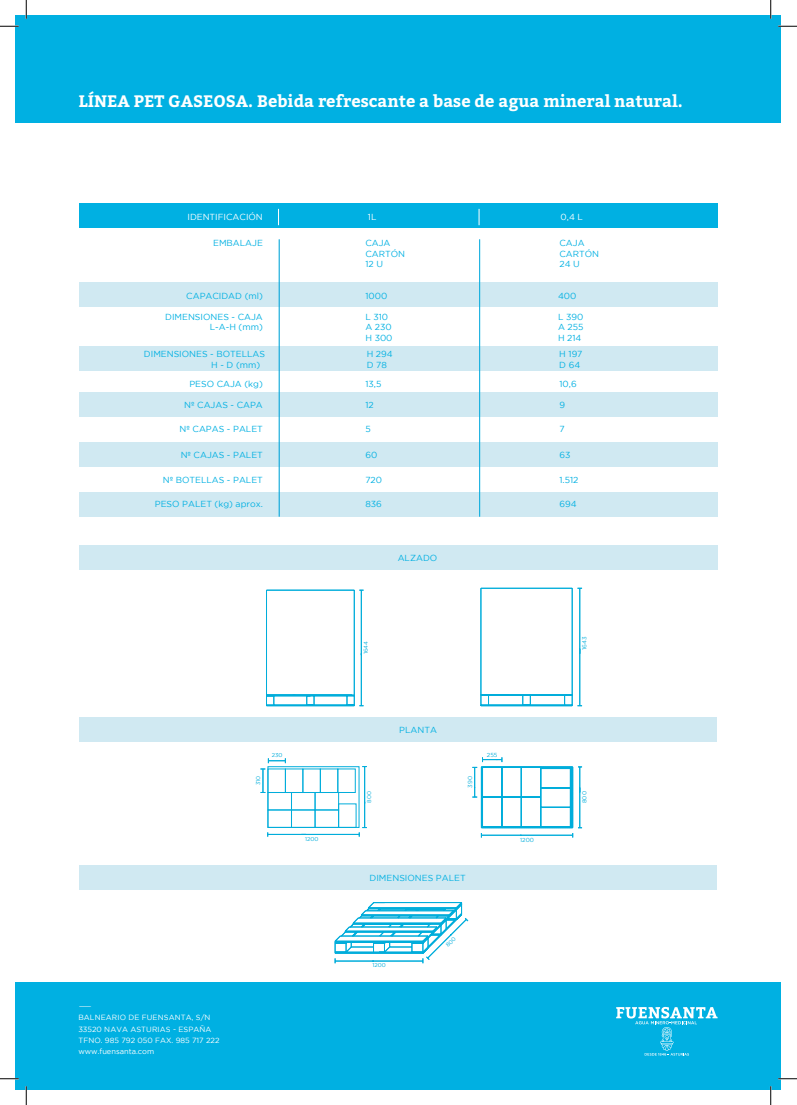
<style>
.page{position:relative;width:797px;height:1105px;background:#fff}
.page>*{position:absolute;margin:0;border:0;box-sizing:border-box;transform-origin:0 0}
.t1{font:700 16.5px "Bitter";color:#fff}
.t2{font:8.75px/10.5px "Gotham";color:#00b0e2}
.t3{font:8.75px "Gotham";color:#fff}
.t4{font:7.5px/11.4px "Gotham";letter-spacing:.015em;color:#fff;scale:2 1}
.t5{font:5.88px "Gotham";color:#00addb}
.t6{font:5.62px "Gotham";color:#00addb}
</style>
<div class="page">
<div style="left:79px;top:492px;width:638px;height:24px;background:#d0e9f2"></div>
<div style="left:79px;top:442px;width:638px;height:25px;background:#d0e9f2"></div>
<div style="left:16px;top:16px;width:765px;height:107px;background:#00b0e2"></div>
<div style="left:16px;top:982px;width:765px;height:107px;background:#00b0e2"></div>
<div style="left:79px;top:282px;width:638px;height:25px;background:#d0e9f2"></div>
<div style="left:79px;top:346px;width:638px;height:25px;background:#d0e9f2"></div>
<div style="left:79px;top:392px;width:638px;height:25px;background:#d0e9f2"></div>
<div style="left:79px;top:545px;width:638px;height:25px;background:#d0e9f2"></div>
<div style="left:80px;top:717px;width:637px;height:25px;background:#d0e9f2"></div>
<div style="left:80px;top:865px;width:637px;height:25px;background:#d0e9f2"></div>
<div style="left:79px;top:203px;width:638px;height:25px;background:#00b0e2"></div>
<hr style="left:279px;top:239px;width:1px;height:278px;background:#00b0e2">
<svg style="left:616px;top:1007px;width:101px;height:48px"></svg>
<hr style="left:361px;top:653px;width:1px;height:53px;background:#00addb">
<hr style="left:361px;top:590px;width:1px;height:65px;background:#00addb">
<svg style="left:266px;top:695px;width:97px;height:11px"></svg>
<hr style="left:354px;top:590px;width:1px;height:105px;background:#00addb">
<hr style="left:266px;top:590px;width:1px;height:105px;background:#00addb">
<hr style="left:266px;top:590px;width:88px;height:1px;background:#00addb">
<hr style="left:364px;top:766px;width:1px;height:37px;background:#00addb">
<svg style="left:359px;top:802px;width:8px;height:35px"></svg>
<hr style="left:301px;top:834px;width:58px;height:1px;background:#00addb">
<hr style="left:268px;top:834px;width:38px;height:1px;background:#00addb">
<svg style="left:278px;top:209px;width:1px;height:16px"></svg>
<svg style="left:0;top:25px;width:19px;height:2px"></svg>
<svg style="left:778px;top:25px;width:19px;height:2px"></svg>
<svg style="left:0;top:1078px;width:19px;height:1px"></svg>
<svg style="left:778px;top:1078px;width:19px;height:1px"></svg>
<svg style="left:25px;top:0;width:2px;height:19px"></svg>
<svg style="left:25px;top:1086px;width:2px;height:19px"></svg>
<svg style="left:770px;top:0;width:1px;height:19px"></svg>
<svg style="left:770px;top:1086px;width:1px;height:19px"></svg>
<div style="left:267px;top:766px;width:92px;height:62px;border:1px solid #00addb"></div>
<div style="left:285px;top:769px;width:18px;height:24px;border:1px solid #00addb"></div>
<div style="left:302px;top:769px;width:19px;height:24px;border:1px solid #00addb"></div>
<div style="left:320px;top:769px;width:18px;height:24px;border:1px solid #00addb"></div>
<div style="left:337px;top:769px;width:18px;height:24px;border:1px solid #00addb"></div>
<div style="left:268px;top:792px;width:24px;height:18px;border:1px solid #00addb"></div>
<div style="left:268px;top:810px;width:24px;height:18px;border:1px solid #00addb"></div>
<div style="left:291px;top:792px;width:24px;height:18px;border:1px solid #00addb"></div>
<div style="left:291px;top:810px;width:24px;height:18px;border:1px solid #00addb"></div>
<div style="left:315px;top:792px;width:24px;height:18px;border:1px solid #00addb"></div>
<div style="left:315px;top:810px;width:24px;height:18px;border:1px solid #00addb"></div>
<div style="left:338px;top:803px;width:18px;height:25px;border:1px solid #00addb"></div>
<svg style="left:268px;top:758px;width:18px;height:5px"></svg>
<svg style="left:260px;top:769px;width:5px;height:24px"></svg>
<hr style="left:479px;top:239px;width:1px;height:278px;background:#00b0e2">
<svg style="left:479px;top:209px;width:1px;height:16px"></svg>
<hr style="left:579px;top:588px;width:1px;height:66px;background:#00addb">
<hr style="left:579px;top:649px;width:1px;height:57px;background:#00addb">
<hr style="left:481px;top:694px;width:91px;height:1px;background:#00addb">
<hr style="left:481px;top:695px;width:91px;height:1px;background:#00addb">
<hr style="left:481px;top:705px;width:91px;height:1px;background:#00addb">
<svg style="left:522px;top:696px;width:9px;height:9px"></svg>
<svg style="left:480px;top:695px;width:28px;height:11px"></svg>
<svg style="left:564px;top:695px;width:18px;height:11px"></svg>
<hr style="left:572px;top:588px;width:1px;height:107px;background:#00addb">
<hr style="left:480px;top:588px;width:1px;height:107px;background:#00addb">
<hr style="left:481px;top:588px;width:91px;height:1px;background:#00addb">
<svg style="left:472px;top:757px;width:110px;height:80px"></svg>
<svg style="left:334px;top:902px;width:135px;height:61px"></svg>
<h1 class="t1" style="left:79px;top:88px;width:605px">LÍNEA PET GASEOSA. Bebida refrescante a base de agua mineral natural.</h1>
<p class="t3" style="left:187px;top:212px;width:77px">IDENTIFICACIÓN</p>
<p class="t3" style="left:368px;top:212px;width:10px">1L</p>
<p class="t3" style="left:560px;top:212px;width:24px">0,4 L</p>
<p class="t2" style="left:365px;top:238px;width:41px">CAJA<br>CARTÓN<br>12 U</p>
<p class="t2" style="left:365px;top:290px;width:23px">1000</p>
<p class="t2" style="left:365px;top:311px;width:29px">L 310<br>A 230<br>H 300</p>
<p class="t2" style="left:365px;top:378px;width:17px">13,5</p>
<p class="t2" style="left:365px;top:399px;width:10px">12</p>
<p class="t2" style="left:365px;top:424px;width:7px">5</p>
<p class="t2" style="left:365px;top:450px;width:13px">60</p>
<p class="t2" style="left:365px;top:475px;width:18px">720</p>
<p class="t2" style="left:365px;top:498px;width:18px">836</p>
<p class="t2" style="left:559px;top:238px;width:41px">CAJA<br>CARTÓN<br>24 U</p>
<p class="t2" style="left:558px;top:290px;width:20px">400</p>
<p class="t2" style="left:558px;top:311px;width:27px;text-align:justify">L 390<br>A 255<br>H 214</p>
<p class="t2" style="left:559px;top:378px;width:19px">10,6</p>
<p class="t2" style="left:559px;top:399px;width:7px">9</p>
<p class="t2" style="left:559px;top:424px;width:7px">7</p>
<p class="t2" style="left:559px;top:450px;width:13px">63</p>
<p class="t2" style="left:559px;top:475px;width:21px">1.512</p>
<p class="t2" style="left:559px;top:498px;width:19px">694</p>
<p class="t2" style="left:213px;top:238px;width:51px">EMBALAJE</p>
<p class="t2" style="left:186px;top:290px;width:78px">CAPACIDAD (ml)</p>
<p class="t2" style="left:165px;top:311px;width:99px;text-align:right">DIMENSIONES - CAJA<br>L-A-H (mm)</p>
<p class="t2" style="left:211px;top:349px;width:55px;text-indent:-67px">DIMENSIONES - BOTELLAS<br>H - D (mm)</p>
<p class="t2" style="left:366px;top:349px;width:28px">H 294<br>D 78</p>
<p class="t2" style="left:559px;top:349px;width:25px">H 197<br>D 64</p>
<p class="t2" style="left:189px;top:378px;width:75px">PESO CAJA (kg)</p>
<p class="t2" style="left:184px;top:399px;width:80px">Nº CAJAS - CAPA</p>
<p class="t2" style="left:180px;top:424px;width:85px">Nº CAPAS - PALET</p>
<p class="t2" style="left:181px;top:450px;width:84px">Nº CAJAS - PALET</p>
<p class="t2" style="left:163px;top:475px;width:102px">Nº BOTELLAS - PALET</p>
<p class="t2" style="left:155px;top:498px;width:109px">PESO PALET (kg) aprox.</p>
<p class="t6" style="left:255px;top:785px;width:11px;rotate:-90deg">310</p>
<p class="t6" style="left:272px;top:752px;width:12px">230</p>
<p class="t6" style="left:305px;top:836px;width:15px">1200</p>
<p class="t4" style="left:78px;top:1000px;width:72px">—<br>BALNEARIO DE FUENSANTA, S/N<br>33520 NAVA ASTURIAS - ESPAÑA<br>TFNO. 985 792 050 FAX. 985 717 222 www.fuensanta.com</p>
<p class="t2" style="left:398px;top:552px;width:41px">ALZADO</p>
<p class="t6" style="left:362px;top:654px;width:15px;rotate:-90deg">1644</p>
<p class="t6" style="left:366px;top:803px;width:13px;rotate:-90deg">800</p>
<p class="t2" style="left:399px;top:725px;width:39px">PLANTA</p>
<p class="t5" style="left:467px;top:787px;width:13px;rotate:-90deg">390</p>
<p class="t5" style="left:487px;top:751px;width:12px">255</p>
<p class="t2" style="left:369px;top:872px;width:98px">DIMENSIONES PALET</p>
<p class="t5" style="left:520px;top:836px;width:15px">1200</p>
<p class="t6" style="left:372px;top:962px;width:15px">1200</p>
<p class="t5" style="left:581px;top:650px;width:15px;rotate:-90deg">1643</p>
<p class="t5" style="left:581px;top:803px;width:13px;rotate:-90deg">800</p>
</div>
